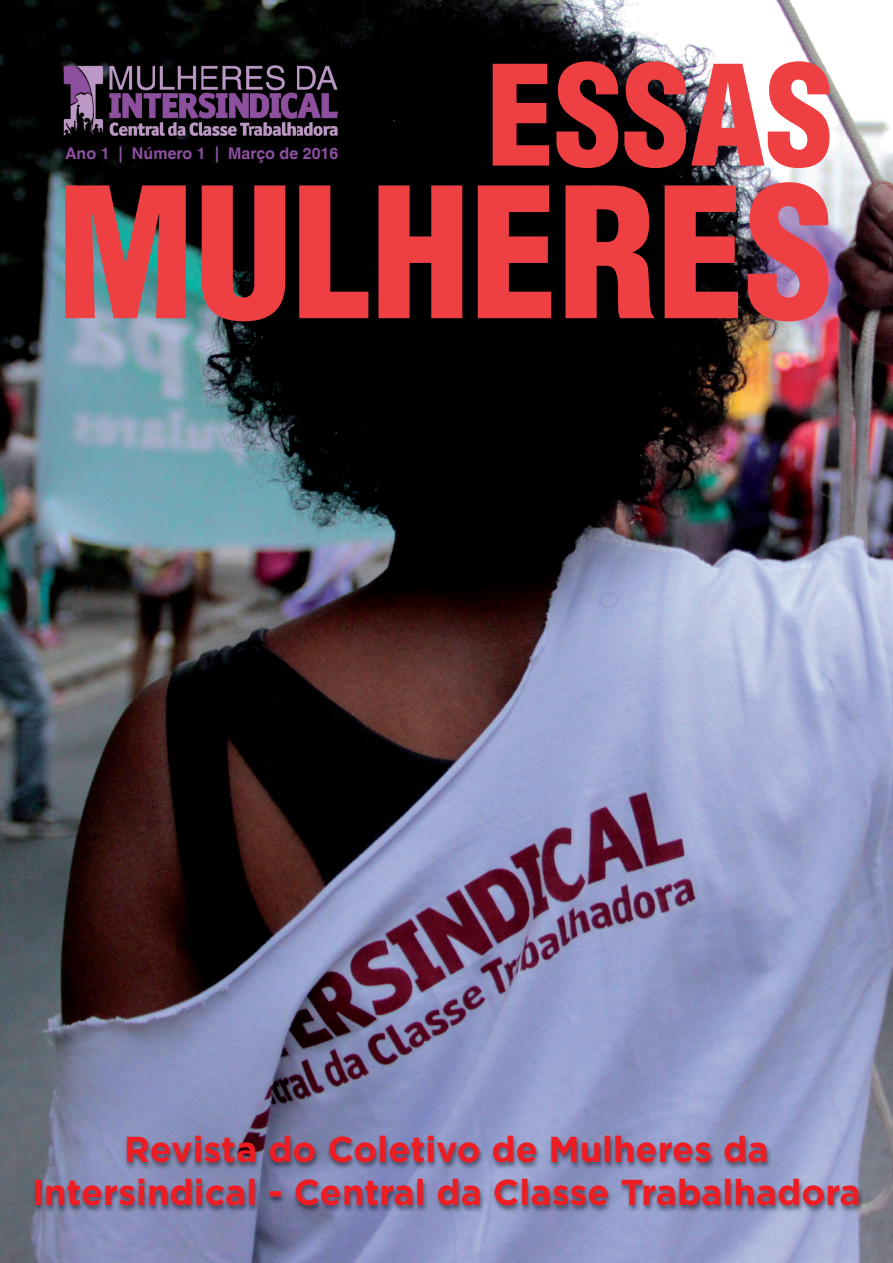
<style>
.page{position:relative;width:893px;height:1263px;background:#fff}
.page>*{position:absolute;margin:0;border:0;box-sizing:border-box;transform-origin:0 0}
.t1{font:900 condensed 177px "Helvetica";color:#ee4043}
.t2{font:900 condensed 135.75px "Helvetica";color:#ee4043}
.t3{font:700 36px/43.2px "Gotham";color:#ee1d23;text-align:center}
.t4{font:700 16.05px "Helvetica LT";color:#8d4f9f}
</style>
<div class="page">
<img style="left:0;top:0;width:893px;height:1263px">
<img style="left:60px;top:58px;width:285px;height:81px">
<img style="left:32px;top:1134px;width:833px;height:80px">
<h2 class="t2" style="left:486px;top:30px;width:349px">ESSAS</h2>
<h1 class="t1" style="left:57px;top:141px;width:778px">MULHERES</h1>
<p class="t4" style="left:65px;top:143px;width:275px">Ano 1 | Número 1 | Março de 2016</p>
<p class="t3" style="left:32px;top:1126px;width:830px">Revista do Coletivo de Mulheres da<br>Intersindical - Central da Classe Trabalhadora</p>
</div>
